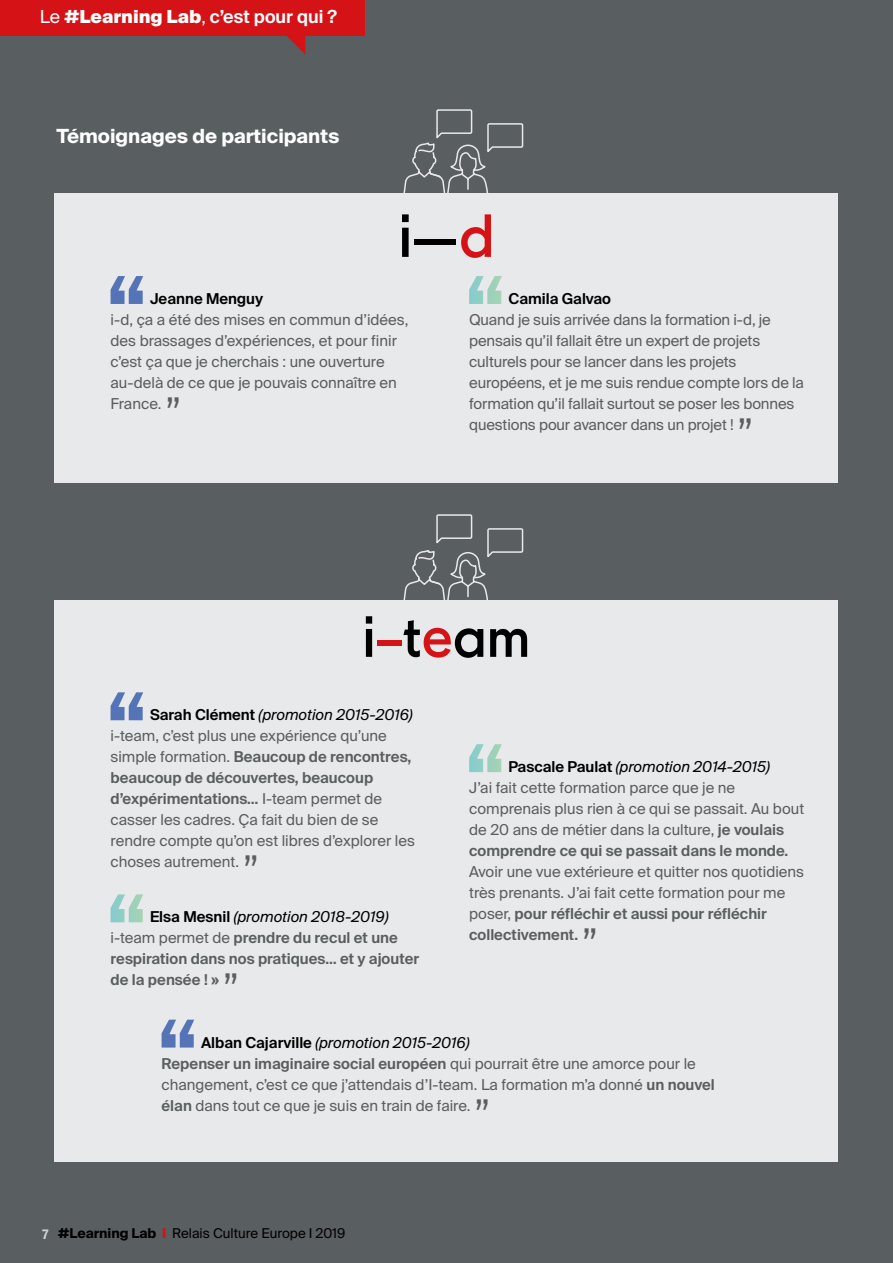
<style>
.page{position:relative;width:893px;height:1263px;background:#595e60}
.page>*{position:absolute;margin:0;border:0;box-sizing:border-box;transform-origin:0 0}
.t1{font:300 45px "Suisse Intl";color:#595e60}
.t2{font:700 19.5px "Suisse Intl";color:#fff}
.t3{font:600 18px "Suisse Intl";color:#fff}
.t4{font:15px/21px "Suisse Intl";color:#595e60}
.t5{font:600 15px/21px "Suisse Intl";color:#595e60}
.t6{font:600 15px "Suisse Intl";color:#000}
.t7{font:13.5px "Suisse Intl";color:#000}
.s1{font-weight:400}
.s2{font-weight:900}
.s3{font-weight:600;color:#000}
.s4{font-style:italic;color:#000}
.s5{font-weight:600}
.s6{color:#000}
.s7{font-weight:400;font-style:italic;color:#000}
.s8{font-family:"Helvetica Neue";font-weight:700;font-stretch:condensed;font-size:13.8px;color:#595e60}
.s9{font-family:"Helvetica Neue";font-weight:700;font-stretch:condensed;font-size:13.8px;color:#d0d3d4}
.s10{font-weight:700}
.s11{font-weight:900;color:#d51317}
</style>
<div class="page">
<div style="left:55px;top:193px;width:783px;height:289px;background:#e8e9ea"></div>
<div style="left:55px;top:601px;width:783px;height:561px;background:#e8e9ea"></div>
<svg style="left:252px;top:35px;width:53px;height:20px"></svg>
<div style="left:0;top:0;width:365px;height:35px;background:#d51317"></div>
<svg style="left:111px;top:276px;width:32px;height:28px"></svg>
<svg style="left:469px;top:276px;width:33px;height:28px"></svg>
<svg style="left:111px;top:692px;width:32px;height:28px"></svg>
<svg style="left:111px;top:894px;width:32px;height:28px"></svg>
<svg style="left:162px;top:1020px;width:32px;height:27px"></svg>
<svg style="left:469px;top:744px;width:33px;height:28px"></svg>
<svg style="left:402px;top:214px;width:7px;height:43px"></svg>
<svg style="left:461px;top:214px;width:30px;height:44px"></svg>
<div style="left:414px;top:239px;width:42px;height:6px;background:#000"></div>
<svg style="left:366px;top:616px;width:6px;height:41px"></svg>
<svg style="left:403px;top:620px;width:80px;height:38px"></svg>
<svg style="left:490px;top:629px;width:37px;height:28px"></svg>
<div style="left:377px;top:640px;width:25px;height:5px;background:#d51317"></div>
<svg style="left:403px;top:109px;width:121px;height:84px"></svg>
<svg style="left:402px;top:514px;width:122px;height:87px"></svg>
<p class="t3" style="left:40px;top:6px;width:299px"><span class="s1">Le</span> <span class="s2">#Learning Lab</span><span class="s1">,</span> c’est pour qui ?</p>
<h2 class="t2" style="left:56px;top:124px;width:285px">Témoignages de participants</h2>
<p class="t6" style="left:150px;top:290px;width:115px">Jeanne Menguy</p>
<p class="t4" style="left:111px;top:309px;width:299px">i-d, ça a été des mises en commun d’idées, des brassages d’expériences, et pour finir c’est ça que je cherchais : une ouverture au-delà de ce que je pouvais connaître en France.</p>
<h1 class="t1" style="left:165px;top:388px;width:18px">”</h1>
<p class="t6" style="left:509px;top:290px;width:104px">Camila Galvao</p>
<p class="t4" style="left:469px;top:309px;width:336px">Quand je suis arrivée dans la formation i-d, je pensais qu’il fallait être un expert de projets culturels pour se lancer dans les projets européens, et je me suis rendue compte lors de la formation qu’il fallait surtout se poser les bonnes questions pour avancer dans un projet !</p>
<h1 class="t1" style="left:737px;top:409px;width:18px">”</h1>
<p class="t4" style="left:111px;top:704px;width:306px;text-indent:39px"><span class="s3">Sarah Clément</span> <span class="s4">(promotion 2015-2016) </span>i-team, c’est plus une expérience qu’une simple formation. <span class="s5">Beaucoup de rencontres, beaucoup de découvertes, beaucoup d’expérimentations…</span> I-team permet de casser les cadres. Ça fait du bien de se rendre compte qu’on est libres d’explorer les choses autrement.</p>
<h1 class="t1" style="left:243px;top:846px;width:18px">”</h1>
<p class="t5" style="left:111px;top:906px;width:310px;text-indent:39px"><span class="s6">Elsa Mesnil</span> <span class="s7">(promotion 2018-2019) </span><span class="s1">i-team permet de</span> prendre du recul et une respiration dans nos pratiques… et y ajouter de la pensée ! »</p>
<h1 class="t1" style="left:223px;top:964px;width:18px">”</h1>
<p class="t4" style="left:469px;top:756px;width:337px;text-indent:39px"><span class="s3">Pascale Paulat</span> <span class="s4">(promotion 2014-2015)<br></span>J’ai fait cette formation parce que je ne comprenais plus rien à ce qui se passait. Au bout de 20 ans de métier dans la culture, <span class="s5">je voulais comprendre ce qui se passait dans le monde.</span></p>
<p class="t4" style="left:469px;top:861px;width:336px">Avoir une vue extérieure et quitter nos quotidiens très prenants. J’ai fait cette formation pour me poser, <span class="s5">pour réfléchir et aussi pour réfléchir collectivement.</span></p>
<h1 class="t1" style="left:582px;top:919px;width:18px">”</h1>
<p class="t4" style="left:162px;top:1032px;width:555px;text-indent:39px"><span class="s3">Alban Cajarville</span> <span class="s4">(promotion 2015-2016)<br></span><span class="s5">Repenser un imaginaire social européen</span> qui pourrait être une amorce pour le changement, c’est ce que j’attendais d’I-team. La formation m’a donné <span class="s5">un nouvel élan</span> dans tout ce que je suis en train de faire.</p>
<h1 class="t1" style="left:474px;top:1089px;width:18px">”</h1>
<p class="t7" style="left:39px;top:1225px;width:308px"><span class="s8">7</span><span class="s9">7</span> <span class="s10">#Learning Lab</span> <span class="s11">l</span> Relais Culture Europe I 2019</p>
</div>
